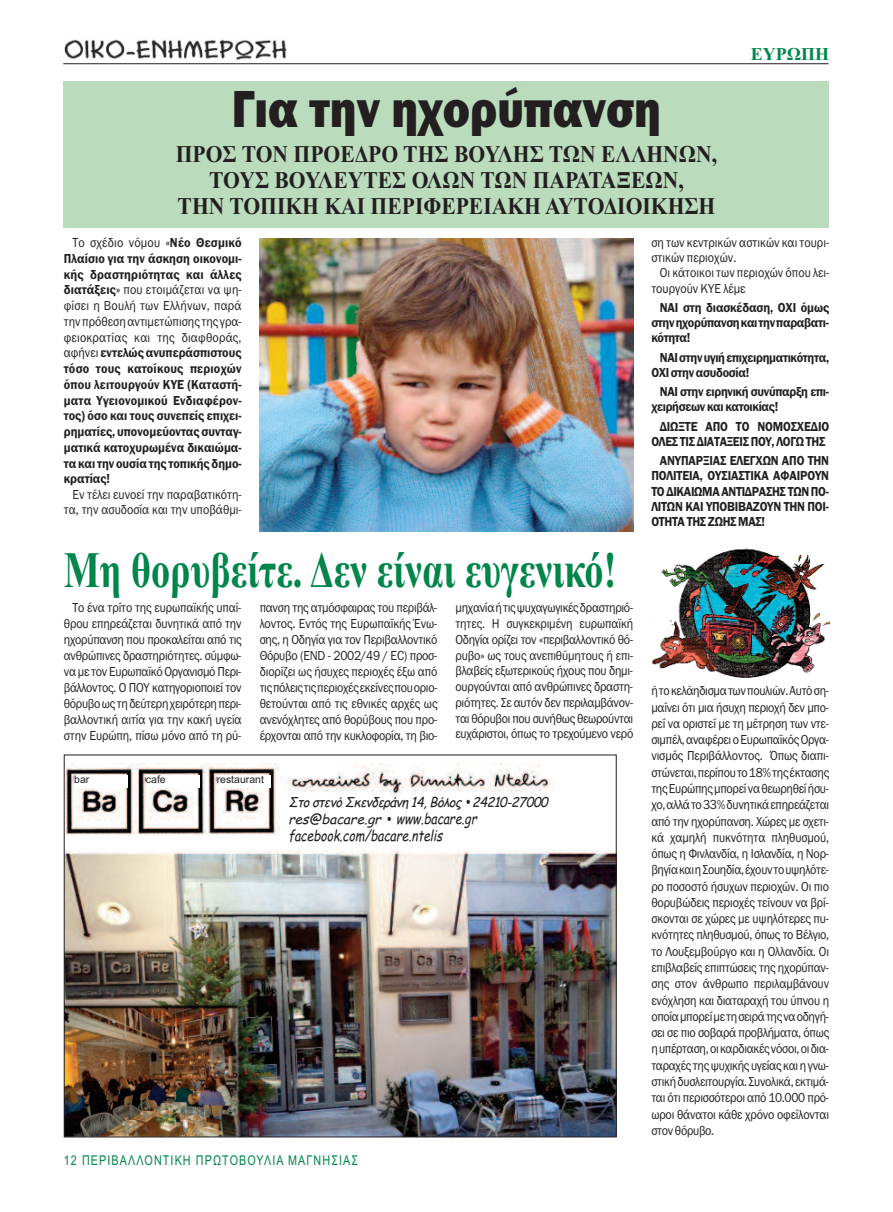
<style>
.page{position:relative;width:893px;height:1212px;background:#fff}
.page>*{position:absolute;margin:0;border:0;box-sizing:border-box;transform-origin:0 0}
.t1{font:800 54px "Franklin Gothic";color:#231f20;scale:.85 1}
.t2{font:700 51px "Times New Roman";color:#00854a;scale:.75 1}
.t3{font:700 24px/26.2px "Times New Roman";color:#231f20;text-align:center;scale:.9 1}
.t4{font:700 18px "Times New Roman";color:#00854a}
.t5{font:italic 15px "Comic Sans MS";color:#231f20;scale:.8 1}
.t6{font:13.5px/16.2px "Franklin Gothic";letter-spacing:-.01em;color:#231f20;text-align:justify;scale:.9 1}
.t7{font:600 13.5px/15.8px "Franklin Gothic";letter-spacing:-.025em;color:#231f20;text-align:justify;scale:.9 1}
.t8{font:italic 13.5px/17.2px "Comic Sans MS";color:#231f20;scale:.95 1}
.t9{font:13.5px "Arial";letter-spacing:.1em;color:#00854a;scale:.8 1}
.t10{font:10.5px "Arial";color:#231f20}
.s1{font-weight:400}
.s2{font-family:"Franklin Gothic";font-size:15px}
.s3{font-size:15px}
</style>
<div class="page">
<img style="left:65px;top:39px;width:222px;height:22px">
<hr style="left:63px;top:63px;width:766px;height:1px;background:#231f20">
<div style="left:64px;top:81px;width:765px;height:147px;background:#bbdcbc"></div>
<img style="left:66px;top:763px;width:549px;height:372px">
<div style="left:74px;top:775px;width:54px;height:12px;background:#fff"></div>
<div style="left:146px;top:775px;width:54px;height:12px;background:#fff"></div>
<div style="left:217px;top:775px;width:54px;height:12px;background:#fff"></div>
<img style="left:259px;top:238px;width:374px;height:293px">
<img style="left:652px;top:548px;width:179px;height:130px">
<h1 class="t1" style="left:232px;top:77px;width:506px">Για την ηχορύπανση</h1>
<h3 class="t3" style="left:176px;top:140px;width:603px">ΠΡΟΣ ΤΟΝ ΠΡΟΕΔΡΟ ΤΗΣ ΒΟΥΛΗΣ ΤΩΝ ΕΛΛΗΝΩΝ,<br>ΤΟΥΣ ΒΟΥΛΕΥΤΕΣ ΟΛΩΝ ΤΩΝ ΠΑΡΑΤΑΞΕΩΝ,<br>ΤΗΝ ΤΟΠΙΚΗ ΚΑΙ ΠΕΡΙΦΕΡΕΙΑΚΗ ΑΥΤΟΔΙΟΙΚΗΣΗ</h3>
<h3 class="t4" style="left:751px;top:43px;width:80px">ΕΥΡΩΠΗ</h3>
<p class="t7" style="left:64px;top:234px;width:199px;text-indent:9px"><span class="s1">Το σχέδιο νόμου</span> «Νέο Θεσμικό Πλαίσιο για την άσκηση οικονομι&shy;κής δραστηριότητας και άλλες διατάξεις» <span class="s1">που ετοιμάζεται να ψη&shy;φίσει η Βουλή των Ελλήνων, παρά τηνπρόθεσηαντιμετώπισης της γρα&shy;φειοκρατίας και της διαφθοράς, αφήνει</span> εντελώς ανυπεράσπιστους τόσο τους κατοίκους περιοχών όπου λειτουργούν ΚΥΕ (Καταστή&shy;ματα Υγειονομικού Ενδιαφέρον&shy;τος) όσο και τους συνεπείς επιχει&shy;ρηματίες, υπονομεύοντας συνταγ&shy;ματικά κατοχυρωμένα δικαιώμα&shy;τακαι την ουσίατης τοπικής δημο&shy;κρατίας!</p>
<p class="t6" style="left:64px;top:486px;width:199px;line-height:15.1px;text-align:right">Εν τέλει ευνοεί την παραβατικότη&shy;τα, την ασυδοσία και την υποβάθμι-</p>
<h2 class="t2" style="left:64px;top:539px;width:738px">Μη θορυβείτε. Δεν είναι ευγενικό!</h2>
<p class="t6" style="left:64px;top:600px;width:199px;text-indent:9px">Το ένα τρίτο της ευρωπαϊκής υπαί&shy;θρου επηρεάζεται δυνητικά από την ηχορύπανση που προκαλείται από τις ανθρώπινες δραστηριότητες. σύμφω&shy;να με τον Ευρωπαϊκό Οργανισμό Περι&shy;βάλλοντος. Ο ΠΟΥ κατηγοριοποιεί τον θόρυβοως τηδεύτερηχειρότερηπερι&shy;βαλλοντική αιτία για την κακή υγεία στην Ευρώπη, πίσω μόνο από τη ρύ-</p>
<p class="t6" style="left:260px;top:600px;width:199px">πανση της ατμόσφαιρας του περιβάλ&shy;λοντος. Εντός της Ευρωπαϊκής Ένω&shy;σης, η Οδηγία για τον Περιβαλλοντικό Θόρυβο (END - 2002/49 / ΕC) προσ&shy;διορίζει ως ήσυχες περιοχές έξω από τιςπόλειςτιςπεριοχέςεκείνεςπουοριο&shy;θετούνται από τις εθνικές αρχές ως ανενόχλητες από θορύβους που προ&shy;έρχονται από την κυκλοφορία, τη βιο-</p>
<p class="t6" style="left:455px;top:600px;width:199px;line-height:15.8px">μηχανίαήτιςψυχαγωγικέςδραστηριό&shy;τητες. Η συγκεκριμένη ευρωπαϊκή Οδηγία ορίζει τον «περιβαλλοντικό θό&shy;ρυβο» ως τους ανεπιθύμητους ή επι&shy;βλαβείς εξωτερικούς ήχους που δημι&shy;ουργούνται από ανθρώπινες δραστη&shy;ριότητες. Σε αυτόν δεν περιλαμβάνον&shy;ται θόρυβοι που συνήθως θεωρούνται ευχάριστοι, όπως το τρεχούμενο νερό</p>
<p class="t10" style="left:74px;top:773px;width:17px">bar</p>
<p class="t10" style="left:146px;top:773px;width:21px">cafe</p>
<p class="t10" style="left:217px;top:773px;width:49px">restaurant</p>
<p class="t8" style="left:288px;top:793px;width:279px">Στο στενό Σκενδεράνη 14, Βόλος <span class="s2">•</span> 24210-27000 res@bacare.gr <span class="s2">•</span> <span class="s3">www.bacare.gr</span></p>
<p class="t5" style="left:288px;top:827px;width:199px">facebook.com/bacare.ntelis</p>
<p class="t9" style="left:64px;top:1153px;width:369px">12 ΠΕΡΙΒΑΛΛΟΝΤΙΚΗ ΠΡΩΤΟΒΟΥΛΙΑ ΜΑΓΝΗΣΙΑΣ</p>
<p class="t6" style="left:651px;top:235px;width:199px;line-height:15.1px">ση των κεντρικών αστικών και τουρι&shy;στικών περιοχών.</p>
<p class="t6" style="left:651px;top:265px;width:199px;line-height:15.1px;text-indent:9px">Οι κάτοικοι των περιοχών όπου λει&shy;τουργούν ΚΥΕ λέμε</p>
<p class="t7" style="left:651px;top:300px;width:199px;line-height:15.1px;text-indent:9px">ΝΑΙ στη διασκέδαση, ΟΧΙ όμως στηνηχορύπανσηκαιτηνπαραβατι&shy;κότητα!</p>
<p class="t7" style="left:651px;top:349px;width:199px;line-height:15.1px;text-indent:9px">ΝΑΙστηνυγιήεπιχειρηματικότητα,<br>ΟΧΙ στην ασυδοσία!</p>
<p class="t7" style="left:651px;top:384px;width:199px;line-height:15.1px;text-indent:9px">ΝΑΙ στην ειρηνική συνύπαρξη επι&shy;χειρήσεων και κατοικίας!</p>
<p class="t7" style="left:651px;top:418px;width:199px;line-height:15.1px;text-align:right">ΔΙΩΞΤΕ ΑΠΟ ΤΟ ΝΟΜΟΣΧΕΔΙΟ<br>ΟΛΕΣ ΤΙΣ ΔΙΑΤΑΞΕΙΣ ΠΟΥ, ΛΟΓΩ ΤΗΣ</p>
<p class="t7" style="left:651px;top:453px;width:199px;line-height:15.1px;text-indent:9px">ΑΝΥΠΑΡΞΙΑΣ ΕΛΕΓΧΩΝ ΑΠΟ ΤΗΝ ΠΟΛΙΤΕΙΑ, ΟΥΣΙΑΣΤΙΚΑ ΑΦΑΙΡΟΥΝ ΤΟ ΔΙΚΑΙΩΜΑ ΑΝΤΙΔΡΑΣΗΣ ΤΩΝ ΠΟ-ΛΙΤΩΝ ΚΑΙ ΥΠΟΒΙΒΑΖΟΥΝ ΤΗΝ ΠΟΙ-ΟΤΗΤΑ ΤΗΣ ΖΩΗΣ ΜΑΣ!</p>
<p class="t6" style="left:651px;top:682px;width:199px">ήτοκελάηδισματωνπουλιών.Αυτόση&shy;μαίνει ότι μια ήσυχη περιοχή δεν μπο&shy;ρεί να οριστεί με τη μέτρηση των ντε&shy;σιμπέλ,αναφέρειοΕυρωπαϊκόςΟργα&shy;νισμός Περιβάλλοντος. Όπως διαπι&shy;στώνεται,περίπουτο18%τηςέκτασης τηςΕυρώπηςμπορείναθεωρηθείήσυ&shy;χο,αλλάτο33%δυνητικάεπηρεάζεται από την ηχορύπανση. Χώρες με σχετι&shy;κά χαμηλή πυκνότητα πληθυσμού, όπως η Φινλανδία, η Ισλανδία, η Νορ&shy;βηγίακαιηΣουηδία,έχουντουψηλότε&shy;ρο ποσοστό ήσυχων περιοχών. Οι πιο θορυβώδεις περιοχές τείνουν να βρί&shy;σκονται σε χώρες με υψηλότερες πυ&shy;κνότητες πληθυσμού, όπως το Βέλγιο, το Λουξεμβούργο και η Ολλανδία. Οι επιβλαβείς επιπτώσεις της ηχορύπαν&shy;σης στον άνθρωπο περιλαμβάνουν ενόχληση και διαταραχή του ύπνου η οποίαμπορείμετησειράτηςναοδηγή&shy;σει σε πιο σοβαρά προβλήματα, όπως ηυπέρταση,οικαρδιακέςνόσοι,οιδια&shy;ταραχές της ψυχικής υγείας και η γνω&shy;στικήδυσλειτουργία.Συνολικά, εκτιμά&shy;ται ότι περισσότεροι από 10.000 πρό&shy;ωροι θάνατοι κάθε χρόνο οφείλονται στον θόρυβο.</p>
</div>
